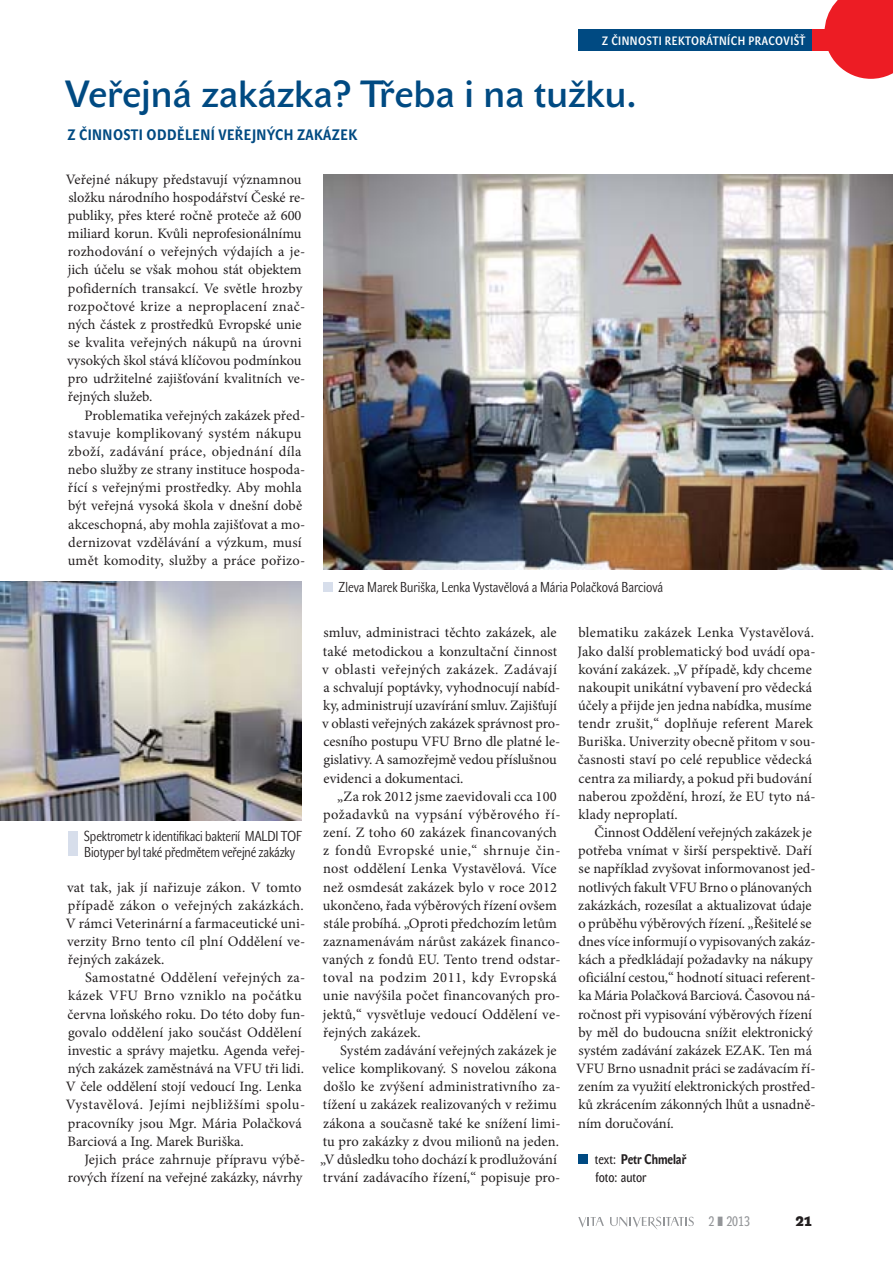
<style>
.page{position:relative;width:893px;height:1263px;background:#fff}
.page>*{position:absolute;margin:0;border:0;box-sizing:border-box;transform-origin:0 0}
.t1{font:37.5px "John Sans Medium Pro";color:#004a82}
.t2{font:700 15px "John Sans Cond Text Pro";letter-spacing:.03em;color:#004a82}
.t3{font:14.4px/18.1px "Minion Pro";letter-spacing:.005em;color:#231f20}
.t4{font:14.25px/15.8px "John Sans Cond Lite Pro";letter-spacing:-.01em;color:#231f20}
.t5{font:13.8px/18.1px "John Sans Cond Text Pro";color:#231f20}
.t6{font:13.5px "John Sans Cond Text Pro";color:#939598}
.t7{font:700 13.5px "John Sans Heavy Pro";color:#231f20}
.t8{font:12px "John Sans Cond Med Pro";letter-spacing:.04em;color:#fff}
.s1{font-weight:700}
</style>
<div class="page">
<svg style="left:578px;top:1217px;width:26px;height:10px"></svg>
<svg style="left:610px;top:1217px;width:84px;height:12px"></svg>
<img style="left:0;top:581px;width:302px;height:239px">
<svg style="left:824px;top:0;width:69px;height:79px"></svg>
<div style="left:578px;top:30px;width:234px;height:21px;background:#004a82"></div>
<div style="left:812px;top:30px;width:81px;height:21px;background:#ed1c24"></div>
<img style="left:323px;top:174px;width:570px;height:395px">
<div style="left:323px;top:582px;width:10px;height:9px;background:#d7deeb"></div>
<div style="left:68px;top:831px;width:10px;height:25px;background:#d7deeb"></div>
<div style="left:578px;top:1154px;width:10px;height:10px;background:#004a82"></div>
<p class="t8" style="left:602px;top:36px;width:205px">Z ČINNOSTI REKTORÁTNÍCH PRACOVIŠŤ</p>
<h1 class="t1" style="left:65px;top:81px;width:573px">Veřejná zakázka? Třeba i na tužku.</h1>
<p class="t2" style="left:67px;top:129px;width:291px">Z ČINNOSTI ODDĚLENÍ VEŘEJNÝCH ZAKÁZEK</p>
<p class="t3" style="left:66px;top:171px;width:241px">Veřejné nákupy představují významnou složku národního hospodářství České re&shy;publiky, přes které ročně proteče až 600 miliard korun. Kvůli neprofesionálnímu rozhodování o veřejných výdajích a je&shy;jich účelu se však mohou stát objektem pofiderních transakcí. Ve světle hrozby rozpočtové krize a neproplacení znač&shy;ných částek z prostředků Evropské unie se kvalita veřejných nákupů na úrovni vysokých škol stává klíčovou podmínkou pro udržitelné zajišťování kvalitních ve&shy;řejných služeb.</p>
<p class="t3" style="left:68px;top:407px;width:239px;text-indent:17px">Problematika veřejných zakázek před&shy;stavuje komplikovaný systém nákupu zboží, zadávání práce, objednání díla nebo služby ze strany instituce hospoda&shy;řící s veřejnými prostředky. Aby mohla být veřejná vysoká škola v dnešní době akceschopná, aby mohla zajišťovat a mo&shy;dernizovat vzdělávání a výzkum, musí umět komodity, služby a práce pořizo-</p>
<p class="t4" style="left:84px;top:830px;width:219px">Spektrometr k identifikaci bakterií MALDI TOF<br>Biotyper byl také předmětem veřejné zakázky</p>
<p class="t3" style="left:66px;top:879px;width:241px">vat tak, jak jí nařizuje zákon. V tomto případě zákon o veřejných zakázkách.<br>V rámci Veterinární a farmaceutické uni&shy;verzity Brno tento cíl plní Oddělení ve&shy;řejných zakázek.</p>
<p class="t3" style="left:66px;top:970px;width:241px;text-indent:19px">Samostatné Oddělení veřejných za&shy;kázek VFU Brno vzniklo na počátku června loňského roku. Do této doby fun&shy;govalo oddělení jako součást Oddělení investic a správy majetku. Agenda veřej&shy;ných zakázek zaměstnává na VFU tři lidi.<br>V čele oddělení stojí vedoucí Ing. Lenka Vystavělová. Jejími nejbližšími spolu&shy;pracovníky jsou Mgr. Mária Polačková Barciová a Ing. Marek Buriška.</p>
<p class="t3" style="left:68px;top:1151px;width:239px;text-align:right">Jejich práce zahrnuje přípravu výbě&shy;rových řízení na veřejné zakázky, návrhy</p>
<p class="t4" style="left:338px;top:580px;width:327px">Zleva Marek Buriška, Lenka Vystavělová a Mária Polačková Barciová</p>
<p class="t3" style="left:322px;top:625px;width:240px">smluv, administraci těchto zakázek, ale také metodickou a konzultační činnost v oblasti veřejných zakázek. Zadávají a schvalují poptávky, vyhodnocují nabíd&shy;ky, administrují uzavírání smluv. Zajišťují v oblasti veřejných zakázek správnost pro&shy;cesního postupu VFU Brno dle platné le&shy;gislativy. A samozřejmě vedou příslušnou evidenci a dokumentaci.</p>
<p class="t3" style="left:322px;top:788px;width:240px;text-indent:15px">„Za rok 2012 jsme zaevidovali cca 100 požadavků na vypsání výběrového ří&shy;zení. Z toho 60 zakázek financovaných z fondů Evropské unie,“ shrnuje čin&shy;nost oddělení Lenka Vystavělová. Více než osmdesát zakázek bylo v roce 2012 ukončeno, řada výběrových řízení ovšem stále probíhá. „Oproti předchozím letům zaznamenávám nárůst zakázek financo&shy;vaných z fondů EU. Tento trend odstar&shy;toval na podzim 2011, kdy Evropská unie navýšila počet financovaných pro&shy;jektů,“ vysvětluje vedoucí Oddělení ve&shy;řejných zakázek.</p>
<p class="t3" style="left:320px;top:1042px;width:242px;text-indent:20px">Systém zadávání veřejných zakázek je velice komplikovaný. S novelou zákona došlo ke zvýšení administrativního za&shy;tížení u zakázek realizovaných v režimu zákona a současně také ke snížení limi&shy;tu pro zakázky z dvou milionů na jeden. „V důsledku toho dochází k prodlužování trvání zadávacího řízení,“ popisuje pro-</p>
<p class="t3" style="left:578px;top:625px;width:240px">blematiku zakázek Lenka Vystavělová.<br>Jako další problematický bod uvádí opa&shy;kování zakázek. „V případě, kdy chceme nakoupit unikátní vybavení pro vědecká účely a přijde jen jedna nabídka, musíme tendr zrušit,“ doplňuje referent Marek Buriška. Univerzity obecně přitom v sou&shy;časnosti staví po celé republice vědecká centra za miliardy, a pokud při budování naberou zpoždění, hrozí, že EU tyto ná&shy;klady neproplatí.</p>
<p class="t3" style="left:576px;top:825px;width:241px;text-indent:18px">Činnost Oddělení veřejných zakázek je potřeba vnímat v širší perspektivě. Daří se například zvyšovat informovanost jed&shy;notlivých fakult VFU Brno o plánovaných zakázkách, rozesílat a aktualizovat údaje o průběhu výběrových řízení. „Řešitelé se dnes více informují o vypisovaných zakáz&shy;kách a předkládají požadavky na nákupy oficiální cestou,“ hodnotí situaci referent&shy;ka Mária Polačková Barciová. Časovou ná&shy;ročnost při vypisování výběrových řízení by měl do budoucna snížit elektronický systém zadávání zakázek EZAK. Ten má VFU Brno usnadnit práci se zadávacím ří&shy;zením za využití elektronických prostřed&shy;ků zkrácením zákonných lhůt a usnadně&shy;ním doručování.</p>
<p class="t5" style="left:595px;top:1151px;width:93px">text: <span class="s1">Petr Chmelař </span>foto: autor</p>
<p class="t6" style="left:708px;top:1217px;width:43px">2 ❚ 2013</p>
<p class="t7" style="left:795px;top:1217px;width:18px">21</p>
</div>
